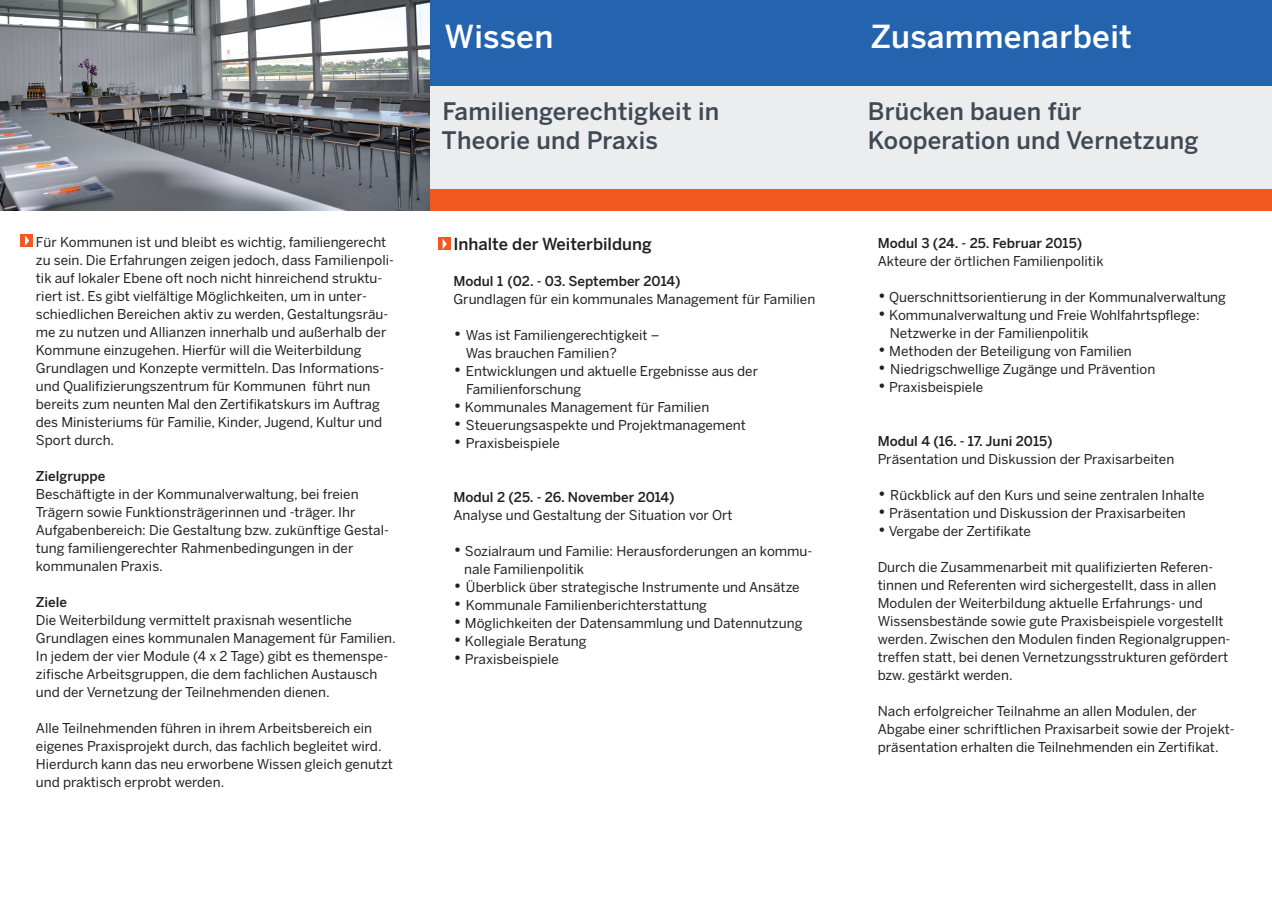
<style>
.page{position:relative;width:1272px;height:902px;background:#fff}
.page>*{position:absolute;margin:0;border:0;box-sizing:border-box;transform-origin:0 0}
.t1{font:500 31.5px "Benton Sans";letter-spacing:.01em;color:#fff}
.t2{font:500 24px/28.8px "Benton Sans";letter-spacing:.005em;color:#3f4a55}
.t3{font:500 16.5px "Benton Sans";color:#231f20}
.t4{font:13.5px/18px "Benton Sans";color:#231f20}
.s1{font-weight:500}
.s2{font-size:18px}
</style>
<div class="page">
<div style="left:20px;top:234px;width:13px;height:13px;background:#f15921"></div>
<svg style="left:25px;top:235px;width:4px;height:11px"></svg>
<div style="left:438px;top:237px;width:12px;height:13px;background:#f15921"></div>
<svg style="left:442px;top:239px;width:5px;height:10px"></svg>
<div style="left:429px;top:0;width:842px;height:85px;background:#2464ae"></div>
<div style="left:429px;top:85px;width:842px;height:104px;background:#ecedee"></div>
<div style="left:429px;top:189px;width:842px;height:21px;background:#f15921"></div>
<img style="left:0;top:0;width:429px;height:210px">
<p class="t4" style="left:36px;top:233px;width:359px">Für Kommunen ist und bleibt es wichtig, familiengerecht zu sein. Die Erfahrungen zeigen jedoch, dass Familienpoli&shy;tik auf lokaler Ebene oft noch nicht hinreichend struktu&shy;riert ist. Es gibt vielfältige Möglichkeiten, um in unter&shy;schiedlichen Bereichen aktiv zu werden, Gestaltungsräu&shy;me zu nutzen und Allianzen innerhalb und außerhalb der Kommune einzugehen. Hierfür will die Weiterbildung Grundlagen und Konzepte vermitteln. Das Informations&shy;und Qualifizierungszentrum für Kommunen führt nun bereits zum neunten Mal den Zertifikatskurs im Auftrag des Ministeriums für Familie, Kinder, Jugend, Kultur und Sport durch.</p>
<p class="t4" style="left:36px;top:467px;width:354px"><span class="s1">Zielgruppe<br></span>Beschäftigte in der Kommunalverwaltung, bei freien Trägern sowie Funktionsträgerinnen und -träger. Ihr Aufgabenbereich: Die Gestaltung bzw. zukünftige Gestal&shy;tung familiengerechter Rahmenbedingungen in der kommunalen Praxis.</p>
<p class="t4" style="left:36px;top:593px;width:361px"><span class="s1">Ziele<br></span>Die Weiterbildung vermittelt praxisnah wesentliche Grundlagen eines kommunalen Management für Familien.<br>In jedem der vier Module (4 x 2 Tage) gibt es themenspe&shy;zifische Arbeitsgruppen, die dem fachlichen Austausch und der Vernetzung der Teilnehmenden dienen.</p>
<p class="t4" style="left:36px;top:719px;width:358px">Alle Teilnehmenden führen in ihrem Arbeitsbereich ein eigenes Praxisprojekt durch, das fachlich begleitet wird.<br>Hierdurch kann das neu erworbene Wissen gleich genutzt und praktisch erprobt werden.</p>
<p class="t1" style="left:444px;top:18px;width:110px">Wissen</p>
<p class="t1" style="left:870px;top:18px;width:263px">Zusammenarbeit</p>
<p class="t2" style="left:441px;top:96px;width:279px">Familiengerechtigkeit in<br>Theorie und Praxis</p>
<p class="t2" style="left:867px;top:96px;width:332px">Brücken bauen für<br>Kooperation und Vernetzung</p>
<p class="t3" style="left:453px;top:234px;width:200px">Inhalte der Weiterbildung</p>
<p class="t4" style="left:453px;top:272px;width:363px"><span class="s1">Modul 1 (02. - 03. September 2014)<br></span>Grundlagen für ein kommunales Management für Familien</p>
<p class="t4" style="left:465px;top:326px;width:195px;text-indent:-12px"><span class="s2">•</span> Was ist Familiengerechtigkeit –<br>Was brauchen Familien?</p>
<p class="t4" style="left:466px;top:362px;width:293px;text-indent:-13px"><span class="s2">•</span> Entwicklungen und aktuelle Ergebnisse aus der<br>Familienforschung</p>
<p class="t4" style="left:453px;top:398px;width:257px"><span class="s2">•</span> Kommunales Management für Familien</p>
<p class="t4" style="left:453px;top:416px;width:294px"><span class="s2">•</span> Steuerungsaspekte und Projektmanagement</p>
<p class="t4" style="left:453px;top:434px;width:108px"><span class="s2">•</span> Praxisbeispiele</p>
<p class="t4" style="left:453px;top:488px;width:281px"><span class="s1">Modul 2 (25. - 26. November 2014)<br></span>Analyse und Gestaltung der Situation vor Ort</p>
<p class="t4" style="left:464px;top:542px;width:350px;text-indent:-11px"><span class="s2">•</span> Sozialraum und Familie: Herausforderungen an kommu&shy;nale Familienpolitik</p>
<p class="t4" style="left:453px;top:578px;width:348px"><span class="s2">•</span> Überblick über strategische Instrumente und Ansätze</p>
<p class="t4" style="left:453px;top:596px;width:255px"><span class="s2">•</span> Kommunale Familienberichterstattung</p>
<p class="t4" style="left:453px;top:614px;width:350px"><span class="s2">•</span> Möglichkeiten der Datensammlung und Datennutzung</p>
<p class="t4" style="left:453px;top:632px;width:135px"><span class="s2">•</span> Kollegiale Beratung</p>
<p class="t4" style="left:453px;top:650px;width:107px"><span class="s2">•</span> Praxisbeispiele</p>
<p class="t4" style="left:877px;top:234px;width:227px"><span class="s1">Modul 3 (24. - 25. Februar 2015)<br></span>Akteure der örtlichen Familienpolitik</p>
<p class="t4" style="left:877px;top:288px;width:350px"><span class="s2">•</span> Querschnittsorientierung in der Kommunalverwaltung</p>
<p class="t4" style="left:889px;top:306px;width:311px;text-indent:-12px"><span class="s2">•</span> Kommunalverwaltung und Freie Wohlfahrtspflege:<br>Netzwerke in der Familienpolitik</p>
<p class="t4" style="left:877px;top:342px;width:255px"><span class="s2">•</span> Methoden der Beteiligung von Familien</p>
<p class="t4" style="left:877px;top:360px;width:279px"><span class="s2">•</span> Niedrigschwellige Zugänge und Prävention</p>
<p class="t4" style="left:877px;top:378px;width:107px"><span class="s2">•</span> Praxisbeispiele</p>
<p class="t4" style="left:877px;top:432px;width:298px"><span class="s1">Modul 4 (16. - 17. Juni 2015)<br></span>Präsentation und Diskussion der Praxisarbeiten</p>
<p class="t4" style="left:877px;top:486px;width:328px"><span class="s2">•</span> Rückblick auf den Kurs und seine zentralen Inhalte</p>
<p class="t4" style="left:877px;top:504px;width:309px"><span class="s2">•</span> Präsentation und Diskussion der Praxisarbeiten</p>
<p class="t4" style="left:877px;top:522px;width:155px"><span class="s2">•</span> Vergabe der Zertifikate</p>
<p class="t4" style="left:877px;top:558px;width:354px">Durch die Zusammenarbeit mit qualifizierten Referen&shy;tinnen und Referenten wird sichergestellt, dass in allen Modulen der Weiterbildung aktuelle Erfahrungs- und Wissensbestände sowie gute Praxisbeispiele vorgestellt werden. Zwischen den Modulen finden Regionalgruppen&shy;treffen statt, bei denen Vernetzungsstrukturen gefördert bzw. gestärkt werden.</p>
<p class="t4" style="left:877px;top:702px;width:358px">Nach erfolgreicher Teilnahme an allen Modulen, der<br>Abgabe einer schriftlichen Praxisarbeit sowie der Projekt&shy;präsentation erhalten die Teilnehmenden ein Zertifikat.</p>
</div>
